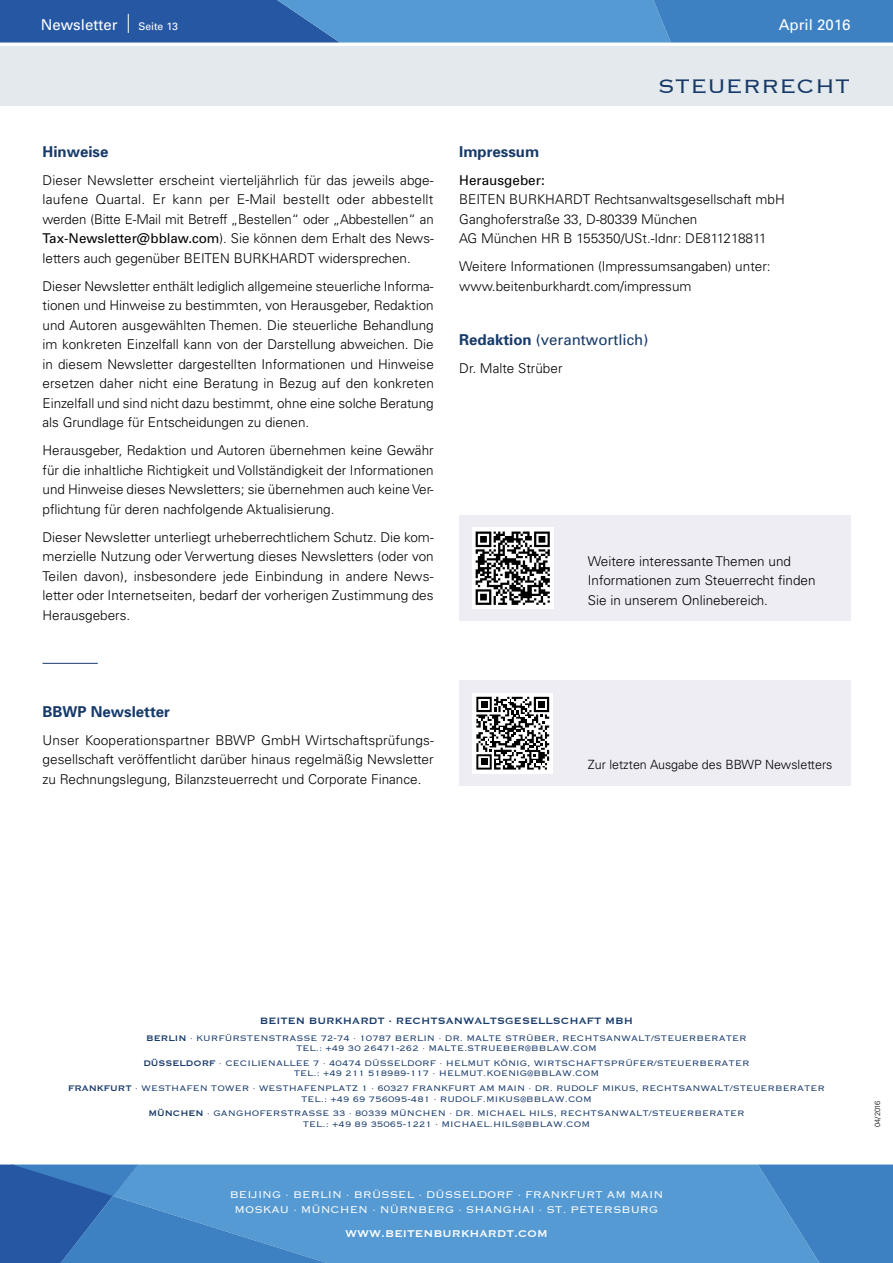
<style>
.page{position:relative;width:893px;height:1263px;background:#fff}
.page>*{position:absolute;margin:0;border:0;box-sizing:border-box;transform-origin:0 0}
.t1{font:300 25.5px "Copperplate";color:#173a6a}
.t2{font:700 15px "Univers";color:#173a6a}
.t3{font:15px "Univers";color:#173a6a}
.t4{font:15px "Univers";color:#fff}
.t5{font:300 13.5px/19.5px "Univers";color:#000;text-align:justify}
.t6{font:13.5px "Univers";color:#000}
.t7{font:300 12.75px/15px "Copperplate";color:#fff;text-align:center}
.t8{font:300 12.75px "Univers";color:#000}
.t9{font:12.75px "Copperplate";color:#fff}
.t10{font:12px "Copperplate";color:#173a6a}
.t11{font:300 10.5px/10.5px "Copperplate";color:#173a6a;text-align:center}
.t12{font:10.5px "Univers";color:#fff}
.t13{font:300 7.5px "Univers";letter-spacing:-.025em;color:#000}
.s1{font-weight:400}
.s2{font-weight:700}
</style>
<div class="page">
<div style="left:0;top:46px;width:893px;height:60px;background:#e3e9ec"></div>
<svg style="left:0;top:0;width:893px;height:43px;background:#407dbe"></svg>
<svg style="left:0;top:1164px;width:423px;height:99px;background:#4585c4"></svg>
<svg style="left:439px;top:1164px;width:454px;height:99px;background:#5094cf"></svg>
<div style="left:295px;top:1199px;width:304px;height:30px;background:#559ad3"></div>
<div style="left:459px;top:515px;width:391px;height:105px;background:#ededf3"></div>
<img style="left:472px;top:528px;width:81px;height:80px">
<hr style="left:43px;top:663px;width:55px;height:1px;background:#173a6a">
<div style="left:459px;top:680px;width:391px;height:106px;background:#ededf3"></div>
<div style="left:472px;top:693px;width:81px;height:81px;background:#fff"></div>
<svg style="left:476px;top:697px;width:73px;height:73px"></svg>
<p class="t4" style="left:41px;top:15px;width:78px">Newsletter</p>
<p class="t12" style="left:138px;top:20px;width:41px">Seite 13</p>
<p class="t4" style="left:779px;top:15px;width:73px">April 2016</p>
<p class="t2" style="left:43px;top:142px;width:67px">Hinweise</p>
<p class="t5" style="left:43px;top:170px;width:393px">Dieser Newsletter erscheint vierteljährlich für das jeweils abge&shy;laufene Quartal. Er kann per E-Mail bestellt oder abbestellt werden (Bitte E-Mail mit Betreff „Bestellen“ oder „Abbestellen“ an <span class="s1">Tax-Newsletter@bblaw.com</span>). Sie können dem Erhalt des News&shy;letters auch gegenüber BEITEN BURKHARDT widersprechen.</p>
<p class="t5" style="left:43px;top:276px;width:393px">Dieser Newsletter enthält lediglich allgemeine steuerliche Informa&shy;tionen und Hinweise zu bestimmten, von Herausgeber, Redaktion und Autoren ausgewählten Themen. Die steuerliche Behandlung im konkreten Einzelfall kann von der Darstellung abweichen. Die in diesem Newsletter dargestellten Informationen und Hinweise ersetzen daher nicht eine Beratung in Bezug auf den konkreten Einzelfall und sind nicht dazu bestimmt, ohne eine solche Beratung als Grundlage für Entscheidungen zu dienen.</p>
<p class="t5" style="left:43px;top:441px;width:393px">Herausgeber, Redaktion und Autoren übernehmen keine Gewähr für die inhaltliche Richtigkeit und Vollständigkeit der Informationen und Hinweise dieses Newsletters; sie übernehmen auch keine Ver&shy;pflichtung für deren nachfolgende Aktualisierung.</p>
<p class="t5" style="left:43px;top:527px;width:393px">Dieser Newsletter unterliegt urheberrechtlichem Schutz. Die kom&shy;merzielle Nutzung oder Verwertung dieses Newsletters (oder von Teilen davon), insbesondere jede Einbindung in andere News&shy;letter oder Internetseiten, bedarf der vorherigen Zustimmung des Herausgebers.</p>
<h1 class="t1" style="left:658px;top:70px;width:194px">STEUERRECHT</h1>
<p class="t2" style="left:459px;top:142px;width:81px">Impressum</p>
<p class="t6" style="left:459px;top:172px;width:87px">Herausgeber:</p>
<p class="t5" style="left:459px;top:190px;width:327px;text-align:left">BEITEN BURKHARDT Rechtsanwaltsgesellschaft mbH<br>Ganghoferstraße 33, D-80339 München<br>AG München HR B 155350/USt.-Idnr: DE811218811</p>
<p class="t5" style="left:459px;top:257px;width:313px">Weitere Informationen (Impressumsangaben) unter: www.beitenburkhardt.com/impressum</p>
<p class="t3" style="left:459px;top:330px;width:191px"><span class="s2">Redaktion</span> (verantwortlich)</p>
<p class="t5" style="left:459px;top:359px;width:105px">Dr. Malte Strüber</p>
<p class="t5" style="left:588px;top:551px;width:229px;text-align:left">Weitere interessante Themen und<br>Informationen zum Steuerrecht finden<br>Sie in unserem Onlinebereich.</p>
<p class="t2" style="left:43px;top:702px;width:129px">BBWP Newsletter</p>
<p class="t5" style="left:43px;top:730px;width:393px">Unser Kooperationspartner BBWP GmbH Wirtschaftsprüfungs&shy;gesellschaft veröffentlicht darüber hinaus regelmäßig Newsletter zu Rechnungslegung, Bilanzsteuerrecht und Corporate Finance.</p>
<p class="t8" style="left:588px;top:757px;width:246px">Zur letzten Ausgabe des BBWP Newsletters</p>
<p class="t10" style="left:260px;top:1013px;width:374px">BEITEN BURKHARDT · RECHTSANWALTSGESELLSCHAFT MBH</p>
<p class="t11" style="left:146px;top:1032px;width:602px"><span class="s1">BERLIN</span> · KURFÜRSTENSTRASSE 72-74 · 10787 BERLIN · DR. MALTE STRÜBER, RECHTSANWALT/STEUERBERATER<br>TEL.: +49 30 26471-262 · MALTE.STRUEBER@BBLAW.COM</p>
<p class="t11" style="left:143px;top:1057px;width:608px"><span class="s1">DÜSSELDORF</span> · CECILIENALLEE 7 · 40474 DÜSSELDORF · HELMUT KÖNIG, WIRTSCHAFTSPRÜFER/STEUERBERATER<br>TEL.: +49 211 518989-117 · HELMUT.KOENIG@BBLAW.COM</p>
<p class="t11" style="left:68px;top:1082px;width:758px"><span class="s1">FRANKFURT</span> · WESTHAFEN TOWER · WESTHAFENPLATZ 1 · 60327 FRANKFURT AM MAIN · DR. RUDOLF MIKUS, RECHTSANWALT/STEUERBERATER<br>TEL.: +49 69 756095-481 · RUDOLF.MIKUS@BBLAW.COM</p>
<p class="t11" style="left:148px;top:1108px;width:598px"><span class="s1">MÜNCHEN</span> · GANGHOFERSTRASSE 33 · 80339 MÜNCHEN · DR. MICHAEL HILS, RECHTSANWALT/STEUERBERATER<br>TEL.: +49 89 35065-1221 · MICHAEL.HILS@BBLAW.COM</p>
<p class="t7" style="left:230px;top:1186px;width:435px">BEIJING · BERLIN · BRÜSSEL · DÜSSELDORF · FRANKFURT AM MAIN<br>MOSKAU · MÜNCHEN · NÜRNBERG · SHANGHAI · ST. PETERSBURG</p>
<p class="t9" style="left:345px;top:1225px;width:204px">WWW.BEITENBURKHARDT.COM</p>
<p class="t13" style="left:873px;top:1127px;width:28px;rotate:-90deg">04/2016</p>
</div>
